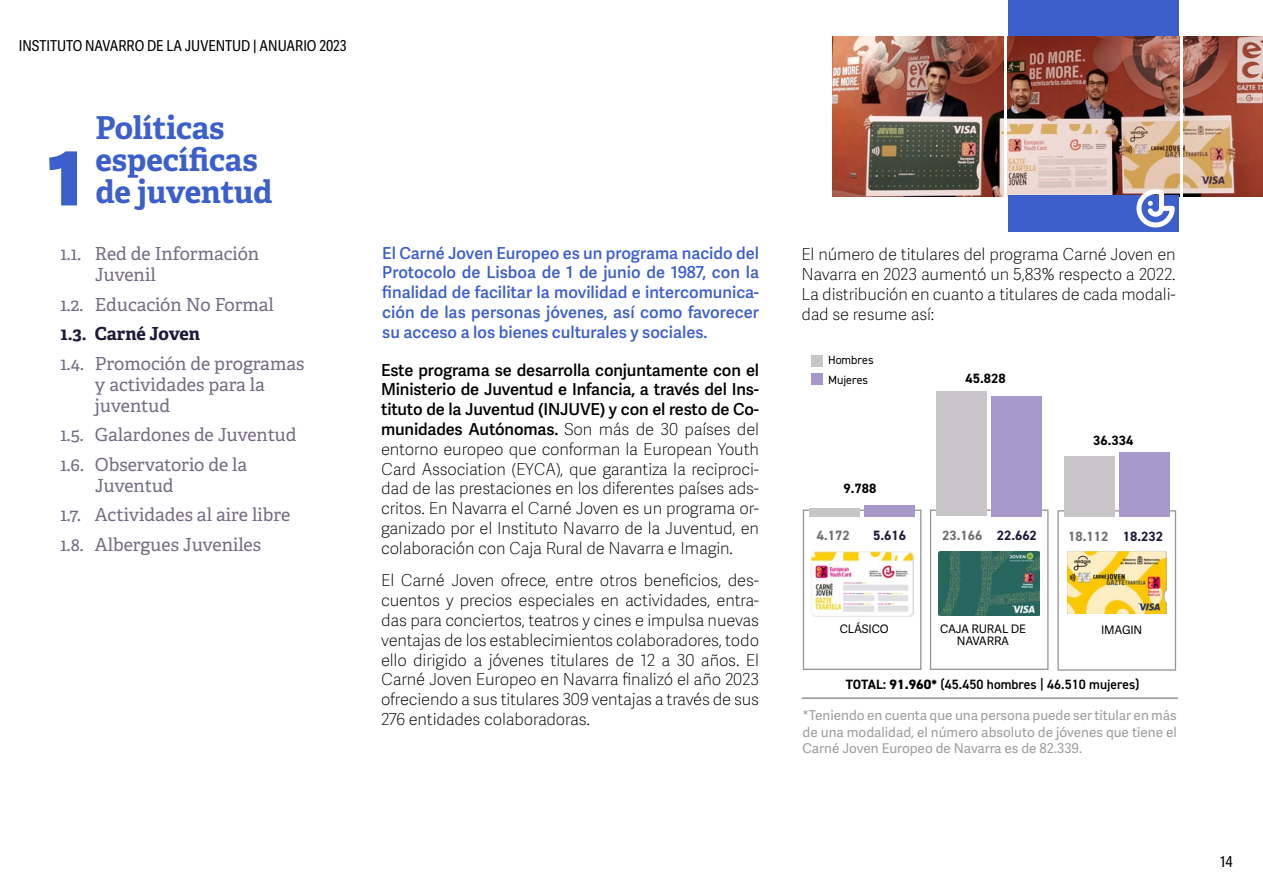
<style>
.page{position:relative;width:1263px;height:893px;background:#fff}
.page>*{position:absolute;margin:0;border:0;box-sizing:border-box;transform-origin:0 0}
.t1{font:800 74.7px "Adelle Sans";color:#3d5fcc}
.t2{font:700 31.5px/31.5px "Adelle PE";letter-spacing:-.005em;color:#3d5fcc}
.t3{font:18px/21px "Adelle PE";color:#766d84}
.t4{font:700 18px "Adelle PE";letter-spacing:-.01em;color:#1b1a38}
.t5{font:100 16.5px/19.8px "Adelle Sans";letter-spacing:-.01em;color:#000;text-align:justify}
.t6{font:600 16.5px/19.8px "Adelle Sans";color:#3d5fcc;text-align:justify}
.t7{font:15px "Adelle Sans Cnd";color:#000}
.t8{font:13.5px/16.2px "Adelle Sans";color:#9d9d9c;text-align:justify}
.t9{font:600 13.5px "DIN2014";color:#000}
.t10{font:700 13.5px "DIN2014";color:#706f6f}
.t11{font:700 13.5px "DIN2014";color:#1b1a38}
.t12{font:700 13.5px "DIN2014";color:#000}
.t13{font:12px/19.5px "DIN2014";color:#000}
.t14{font:11.7px/12px "Adelle Sans";letter-spacing:-.015em;color:#000;text-align:center}
.s1{font-weight:600}
.s2{font-weight:700}
.s3{font-weight:800}
</style>
<div class="page">
<div style="left:1008px;top:0;width:170px;height:37px;background:#3d5fcc"></div>
<img style="left:1008px;top:37px;width:171px;height:159px">
<img style="left:1183px;top:37px;width:80px;height:159px">
<img style="left:832px;top:37px;width:171px;height:159px">
<div style="left:1008px;top:195px;width:170px;height:37px;background:#3d5fcc"></div>
<div style="left:803px;top:510px;width:118px;height:160px;border:1px solid #949499"></div>
<div style="left:930px;top:510px;width:118px;height:160px;border:1px solid #949499"></div>
<div style="left:809px;top:508px;width:51px;height:8px;background:#c8c6c9"></div>
<div style="left:936px;top:391px;width:51px;height:125px;background:#c8c6c9"></div>
<div style="left:864px;top:505px;width:51px;height:11px;background:#a898c9"></div>
<div style="left:991px;top:396px;width:51px;height:120px;background:#a898c9"></div>
<div style="left:811px;top:355px;width:12px;height:11px;background:#c8c6c9"></div>
<div style="left:811px;top:373px;width:12px;height:12px;background:#a898c9"></div>
<div style="left:1057px;top:510px;width:119px;height:161px;border:1px solid #949499"></div>
<div style="left:1064px;top:456px;width:51px;height:61px;background:#c8c6c9"></div>
<div style="left:1119px;top:453px;width:50px;height:64px;background:#a898c9"></div>
<hr style="left:801px;top:697px;width:377px;height:2px;background:#949499">
<svg style="left:1136px;top:189px;width:39px;height:38px"></svg>
<img style="left:1067px;top:552px;width:99px;height:62px">
<img style="left:938px;top:552px;width:102px;height:64px">
<img style="left:810px;top:552px;width:104px;height:65px">
<p class="t7" style="left:19px;top:37px;width:329px">INSTITUTO NAVARRO DE LA JUVENTUD | ANUARIO 2023</p>
<h2 class="t2" style="left:95px;top:111px;width:164px">Políticas específicas</h2>
<h1 class="t1" style="left:47px;top:131px;width:37px">1</h1>
<h2 class="t2" style="left:95px;top:174px;width:179px">de juventud</h2>
<p class="t3" style="left:95px;top:243px;width:166px;text-indent:-35px">1.1. Red de Información<br>Juvenil</p>
<p class="t3" style="left:60px;top:293px;width:215px">1.2. Educación No Formal</p>
<p class="t4" style="left:60px;top:321px;width:141px">1.3. Carné Joven</p>
<p class="t3" style="left:95px;top:352px;width:211px;text-indent:-35px">1.4. Promoción de programas y actividades para la juventud</p>
<p class="t3" style="left:60px;top:419px;width:238px;line-height:29.5px">1.5. Galardones de Juventud<br>1.6. Observatorio de la</p>
<p class="t3" style="left:60px;top:470px;width:231px;line-height:29.5px;text-indent:35px">Juventud<br>1.7. Actividades al aire libre<br>1.8. Albergues Juveniles</p>
<p class="t6" style="left:382px;top:243px;width:378px">El Carné Joven Europeo es un programa nacido del Protocolo de Lisboa de 1 de junio de 1987, con la finalidad de facilitar la movilidad e intercomunica&shy;ción de las personas jóvenes, así como favorecer su acceso a los bienes culturales y sociales.</p>
<p class="t5" style="left:801px;top:245px;width:376px">El número de titulares del programa Carné Joven en Navarra en 2023 aumentó un 5,83% respecto a 2022.<br>La distribución en cuanto a titulares de cada modali&shy;dad se resume así:</p>
<p class="t5" style="left:381px;top:360px;width:379px"><span class="s1">Este programa se desarrolla conjuntamente con el Ministerio de Juventud e Infancia, a través del Ins&shy;tituto de la Juventud (INJUVE) y con el resto de Co&shy;munidades Autónomas.</span> Son más de 30 países del entorno europeo que conforman la European Youth Card Association (EYCA), que garantiza la reciproci&shy;dad de las prestaciones en los diferentes países ads&shy;critos. En Navarra el Carné Joven es un programa or&shy;ganizado por el Instituto Navarro de la Juventud, en colaboración con Caja Rural de Navarra e Imagin.</p>
<p class="t5" style="left:381px;top:571px;width:379px">El Carné Joven ofrece, entre otros beneficios, des&shy;cuentos y precios especiales en actividades, entra&shy;das para conciertos, teatros y cines e impulsa nuevas ventajas de los establecimientos colaboradores, todo ello dirigido a jóvenes titulares de 12 a 30 años. El Carné Joven Europeo en Navarra finalizó el año 2023 ofreciendo a sus titulares 309 ventajas a través de sus 276 entidades colaboradoras.</p>
<p class="t13" style="left:828px;top:350px;width:47px">Hombres<br>Mujeres</p>
<p class="t12" style="left:844px;top:479px;width:34px">9.788</p>
<p class="t12" style="left:965px;top:370px;width:42px">45.828</p>
<p class="t10" style="left:817px;top:526px;width:34px">4.172</p>
<p class="t11" style="left:873px;top:526px;width:34px">5.616</p>
<p class="t10" style="left:942px;top:526px;width:42px">23.166</p>
<p class="t11" style="left:997px;top:526px;width:42px">22.662</p>
<p class="t14" style="left:840px;top:624px;width:50px">CLÁSICO</p>
<p class="t14" style="left:940px;top:624px;width:87px">CAJA RURAL DE<br>NAVARRA</p>
<p class="t12" style="left:1093px;top:431px;width:42px">36.334</p>
<p class="t10" style="left:1068px;top:527px;width:42px">18.112</p>
<p class="t11" style="left:1123px;top:527px;width:42px">18.232</p>
<p class="t14" style="left:1101px;top:624px;width:43px">IMAGIN</p>
<p class="t9" style="left:846px;top:675px;width:295px"><span class="s2">TOTAL:</span> <span class="s3">91.960*</span> (45.450 hombres | 46.510 mujeres)</p>
<p class="t8" style="left:803px;top:708px;width:376px">*Teniendo en cuenta que una persona puede ser titular en más de una modalidad, el número absoluto de jóvenes que tiene el Carné Joven Europeo de Navarra es de 82.339.</p>
<p class="t7" style="left:1220px;top:853px;width:14px">14</p>
</div>
